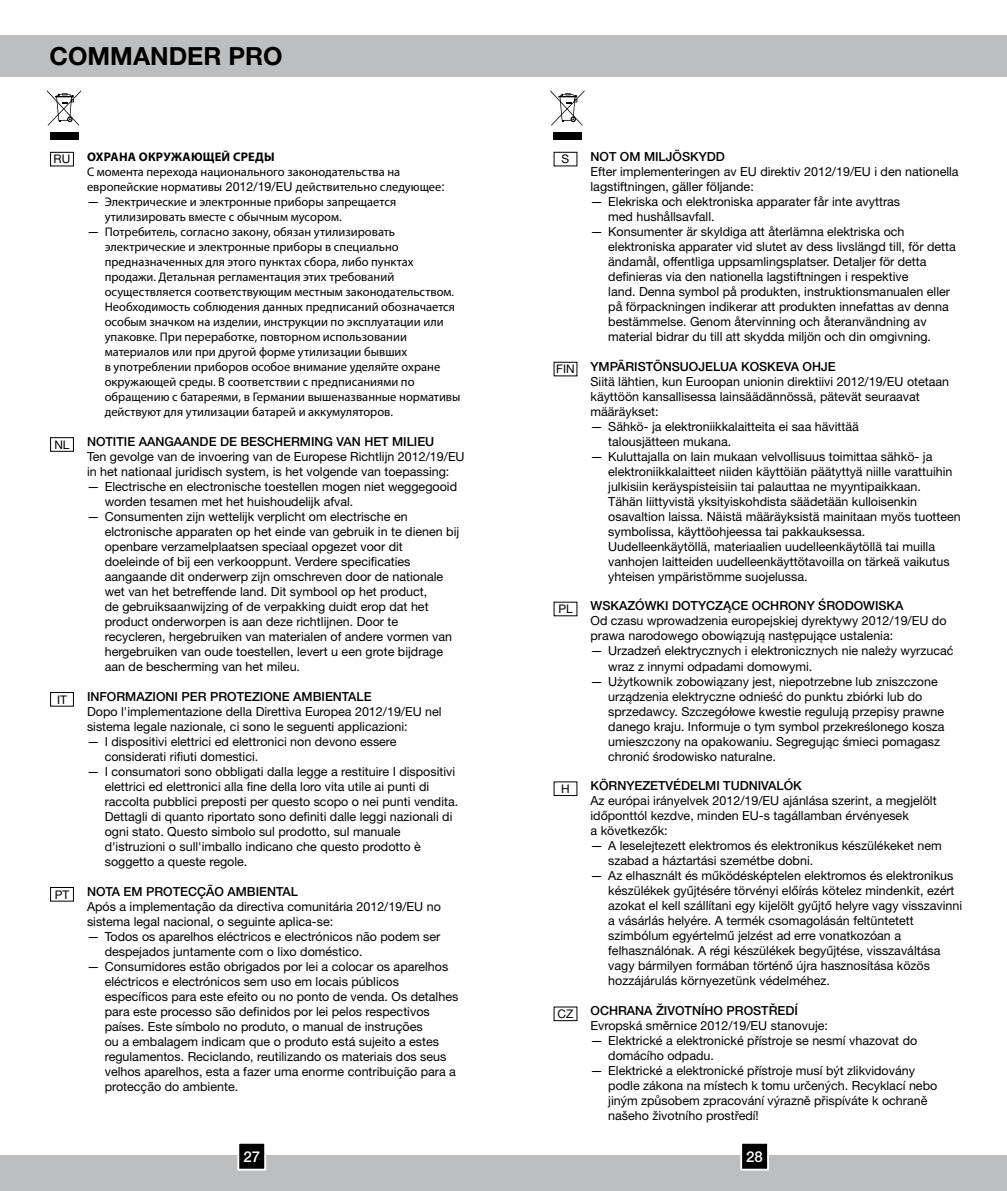
<style>
.page{position:relative;width:1007px;height:1191px;background:#fff}
.page>*{position:absolute;margin:0;border:0;box-sizing:border-box;transform-origin:0 0}
.t1{font:700 25px "Helvetica Neue LT Pro";color:#000}
.t2{font:500 15px "Helvetica Neue LT Pro";color:#fff}
.t3{font:12.5px/15px "Helvetica Neue LT Pro";color:#000}
.t4{font:12.5px/15px "Myriad Pro";color:#000}
.t5{font:500 12.5px "Helvetica Neue LT Pro";color:#000}
.t6{font:700 12.5px "Myriad Pro";letter-spacing:.02em;color:#000}
.t7{font:12px "Helvetica Neue LT Pro";color:#000}
.s1{font-family:"Helvetica Neue LT Pro"}
</style>
<div class="page">
<div style="left:0;top:35px;width:1006px;height:42px;background:#bcbec0"></div>
<div style="left:0;top:1155px;width:1006px;height:36px;background:#bcbec0"></div>
<div style="left:50px;top:152px;width:24px;height:14px;border:1px solid #000"></div>
<div style="left:50px;top:437px;width:24px;height:14px;border:1px solid #000"></div>
<div style="left:50px;top:692px;width:24px;height:14px;border:1px solid #000"></div>
<div style="left:553px;top:152px;width:24px;height:14px;border:1px solid #000"></div>
<div style="left:553px;top:781px;width:24px;height:15px;border:1px solid #000"></div>
<div style="left:553px;top:1006px;width:24px;height:15px;border:1px solid #000"></div>
<div style="left:50px;top:887px;width:24px;height:14px;border:1px solid #000"></div>
<div style="left:553px;top:133px;width:28px;height:7px;background:#000"></div>
<svg style="left:550px;top:90px;width:34px;height:36px"></svg>
<div style="left:50px;top:133px;width:28px;height:7px;background:#000"></div>
<svg style="left:47px;top:90px;width:34px;height:36px"></svg>
<div style="left:741px;top:1142px;width:27px;height:27px;background:#000"></div>
<div style="left:740px;top:1141px;width:28px;height:29px;border:2px solid #fff"></div>
<div style="left:238px;top:1142px;width:27px;height:27px;background:#000"></div>
<div style="left:237px;top:1141px;width:29px;height:29px;border:2px solid #fff"></div>
<h1 class="t1" style="left:50px;top:41px;width:234px">COMMANDER PRO</h1>
<p class="t7" style="left:54px;top:152px;width:18px">RU</p>
<p class="t6" style="left:87px;top:149px;width:189px">ОХРАНА ОКРУЖАЮЩЕЙ СРЕДЫ</p>
<p class="t4" style="left:87px;top:164px;width:359px">С момента перехода национального законодательства на европейские нормативы <span class="s1">2012/19/EU</span> действительно следующее<span class="s1">:</span></p>
<p class="t4" style="left:105px;top:194px;width:293px;text-indent:-18px"><span class="s1">—</span> Электрические и электронные приборы запрещается утилизировать вместе с обычным мусором.</p>
<p class="t4" style="left:105px;top:224px;width:357px;text-indent:-18px"><span class="s1">—</span> Потребитель, согласно закону, обязан утилизировать электрические и электронные приборы в специально предназначенных для этого пунктах сбора, либо пунктах продажи. Детальная регламентация этих требований осуществляется соответствующим местным законодательством.<br>Необходимость соблюдения данных предписаний обозначается особым значком на изделии, инструкции по эксплуатации или упаковке. При переработке, повторном использовании материалов или при другой форме утилизации бывших<br>в употреблении приборов особое внимание уделяйте охране окружающей среды. В соответствии с предписаниями по обращению с батареями, в Германии вышеназванные нормативы действуют для утилизации батарей и аккумуляторов.</p>
<p class="t7" style="left:54px;top:437px;width:17px">NL</p>
<p class="t5" style="left:87px;top:434px;width:349px">NOTITIE AANGAANDE DE BESCHERMING VAN HET MILIEU</p>
<p class="t3" style="left:87px;top:449px;width:379px">Ten gevolge van de invoering van de Europese Richtlijn 2012/19/EU in het nationaal juridisch system, is het volgende van toepassing:</p>
<p class="t3" style="left:105px;top:479px;width:354px;text-indent:-18px">— Electrische en electronische toestellen mogen niet weggegooid worden tesamen met het huishoudelijk afval.</p>
<p class="t3" style="left:105px;top:509px;width:356px;text-indent:-18px">— Consumenten zijn wettelijk verplicht om electrische en elctronische apparaten op het einde van gebruik in te dienen bij openbare verzamelplaatsen speciaal opgezet voor dit doeleinde of bij een verkooppunt. Verdere specificaties aangaande dit onderwerp zijn omschreven door de nationale wet van het betreffende land. Dit symbool op het product,<br>de gebruiksaanwijzing of de verpakking duidt erop dat het product onderworpen is aan deze richtlijnen. Door te recycleren, hergebruiken van materialen of andere vormen van hergebruiken van oude toestellen, levert u een grote bijdrage aan de bescherming van het mileu.</p>
<p class="t7" style="left:57px;top:692px;width:11px">IT</p>
<p class="t5" style="left:87px;top:689px;width:286px">INFORMAZIONI PER PROTEZIONE AMBIENTALE</p>
<p class="t3" style="left:87px;top:703px;width:356px">Dopo l'implementazione della Direttiva Europea 2012/19/EU nel sistema legale nazionale, ci sono le seguenti applicazioni:</p>
<p class="t3" style="left:105px;top:733px;width:293px;text-indent:-18px">— I dispositivi elettrici ed elettronici non devono essere considerati rifiuti domestici.</p>
<p class="t3" style="left:105px;top:763px;width:355px;text-indent:-18px">— I consumatori sono obbligati dalla legge a restituire I dispositivi elettrici ed elettronici alla fine della loro vita utile ai punti di raccolta pubblici preposti per questo scopo o nei punti vendita.<br>Dettagli di quanto riportato sono definiti dalle leggi nazionali di ogni stato. Questo simbolo sul prodotto, sul manuale d'istruzioni o sull'imballo indicano che questo prodotto è soggetto a queste regole.</p>
<p class="t7" style="left:55px;top:887px;width:16px">PT</p>
<p class="t5" style="left:87px;top:883px;width:212px">NOTA EM PROTECÇÃO AMBIENTAL</p>
<p class="t3" style="left:87px;top:898px;width:355px">Após a implementação da directiva comunitária 2012/19/EU no sistema legal nacional, o seguinte aplica-se:</p>
<p class="t3" style="left:105px;top:928px;width:337px;text-indent:-18px">— Todos os aparelhos eléctricos e electrónicos não podem ser despejados juntamente com o lixo doméstico.</p>
<p class="t3" style="left:105px;top:958px;width:355px;text-indent:-18px">— Consumidores estão obrigados por lei a colocar os aparelhos eléctricos e electrónicos sem uso em locais públicos específicos para este efeito ou no ponto de venda. Os detalhes para este processo são definidos por lei pelos respectivos países. Este símbolo no produto, o manual de instruções<br>ou a embalagem indicam que o produto está sujeito a estes regulamentos. Reciclando, reutilizando os materiais dos seus velhos aparelhos, esta a fazer uma enorme contribuição para a protecção do ambiente.</p>
<p class="t7" style="left:561px;top:152px;width:9px">S</p>
<p class="t5" style="left:590px;top:149px;width:136px">NOT OM MILJÖSKYDD</p>
<p class="t3" style="left:590px;top:163px;width:369px">Efter implementeringen av EU direktiv 2012/19/EU i den nationella lagstiftningen, gäller följande:</p>
<p class="t3" style="left:608px;top:193px;width:293px;text-indent:-18px">— Elekriska och elektroniska apparater får inte avyttras med hushållsavfall.</p>
<p class="t3" style="left:608px;top:223px;width:349px;text-indent:-18px">— Konsumenter är skyldiga att återlämna elektriska och elektroniska apparater vid slutet av dess livslängd till, för detta ändamål, offentliga uppsamlingsplatser. Detaljer för detta definieras via den nationella lagstiftningen i respektive<br>land. Denna symbol på produkten, instruktionsmanualen eller på förpackningen indikerar att produkten innefattas av denna bestämmelse. Genom återvinning och återanvändning av material bidrar du till att skydda miljön och din omgivning.</p>
<p class="t7" style="left:556px;top:361px;width:20px">FIN</p>
<p class="t5" style="left:590px;top:358px;width:246px">YMPÄRISTÖNSUOJELUA KOSKEVA OHJE</p>
<p class="t3" style="left:590px;top:373px;width:360px">Siitä lähtien, kun Euroopan unionin direktiivi 2012/19/EU otetaan käyttöön kansallisessa lainsäädännössä, pätevät seuraavat määräykset:</p>
<p class="t3" style="left:608px;top:418px;width:252px;text-indent:-18px">— Sähkö- ja elektroniikkalaitteita ei saa hävittää talousjätteen mukana.</p>
<p class="t3" style="left:608px;top:448px;width:354px;text-indent:-18px">— Kuluttajalla on lain mukaan velvollisuus toimittaa sähkö- ja elektroniikkalaitteet niiden käyttöiän päätyttyä niille varattuihin julkisiin keräyspisteisiin tai palauttaa ne myyntipaikkaan.<br>Tähän liittyvistä yksityiskohdista säädetään kulloisenkin osavaltion laissa. Näistä määräyksistä mainitaan myös tuotteen symbolissa, käyttöohjeessa tai pakkauksessa.<br>Uudelleenkäytöllä, materiaalien uudelleenkäytöllä tai muilla vanhojen laitteiden uudelleenkäyttötavoilla on tärkeä vaikutus yhteisen ympäristömme suojelussa.</p>
<p class="t7" style="left:558px;top:601px;width:16px">PL</p>
<p class="t5" style="left:590px;top:598px;width:314px">WSKAZÓWKI DOTYCZĄCE OCHRONY ŚRODOWISKA</p>
<p class="t3" style="left:590px;top:613px;width:357px">Od czasu wprowadzenia europejskiej dyrektywy 2012/19/EU do prawa narodowego obowiązują następujące ustalenia:</p>
<p class="t3" style="left:608px;top:643px;width:347px;text-indent:-18px">— Urzadzeń elektrycznych i elektronicznych nie należy wyrzucać wraz z innymi odpadami domowymi.</p>
<p class="t3" style="left:608px;top:673px;width:338px;text-indent:-18px">— Użytkownik zobowiązany jest, niepotrzebne lub zniszczone urządzenia elektryczne odnieść do punktu zbiórki lub do sprzedawcy. Szczegółowe kwestie regulują przepisy prawne danego kraju. Informuje o tym symbol przekreślonego kosza umieszczony na opakowaniu. Segregując śmieci pomagasz chronić środowisko naturalne.</p>
<p class="t7" style="left:561px;top:781px;width:10px">H</p>
<p class="t5" style="left:590px;top:778px;width:213px">KÖRNYEZETVÉDELMI TUDNIVALÓK</p>
<p class="t3" style="left:590px;top:793px;width:347px">Az európai irányelvek 2012/19/EU ajánlása szerint, a megjelölt időponttól kezdve, minden EU-s tagállamban érvényesek<br>a következők:</p>
<p class="t3" style="left:608px;top:838px;width:335px;text-indent:-18px">— A leselejtezett elektromos és elektronikus készülékeket nem szabad a háztartási szemétbe dobni.</p>
<p class="t3" style="left:608px;top:868px;width:355px;text-indent:-18px">— Az elhasznált és működésképtelen elektromos és elektronikus készülékek gyűjtésére törvényi előírás kötelez mindenkit, ezért azokat el kell szállítani egy kijelölt gyűjtő helyre vagy visszavinni a vásárlás helyére. A termék csomagolásán feltüntetett szimbólum egyértelmű jelzést ad erre vonatkozóan a felhasználónak. A régi készülékek begyűjtése, visszaváltása vagy bármilyen formában történő újra hasznosítása közös hozzájárulás környezetünk védelméhez.</p>
<p class="t7" style="left:557px;top:1006px;width:17px">CZ</p>
<p class="t5" style="left:590px;top:1003px;width:209px">OCHRANA ŽIVOTNÍHO PROSTŘEDÍ</p>
<p class="t3" style="left:590px;top:1018px;width:239px">Evropská směrnice 2012/19/EU stanovuje:</p>
<p class="t3" style="left:608px;top:1033px;width:310px;text-indent:-18px">— Elektrické a elektronické přístroje se nesmí vhazovat do domácího odpadu.</p>
<p class="t3" style="left:608px;top:1063px;width:330px;text-indent:-18px">— Elektrické a elektronické přístroje musí být zlikvidovány podle zákona na místech k tomu určených. Recyklací nebo jiným způsobem zpracování výrazně přispíváte k ochraně našeho životního prostředí!</p>
<p class="t2" style="left:243px;top:1147px;width:18px">27</p>
<p class="t2" style="left:746px;top:1147px;width:18px">28</p>
</div>
